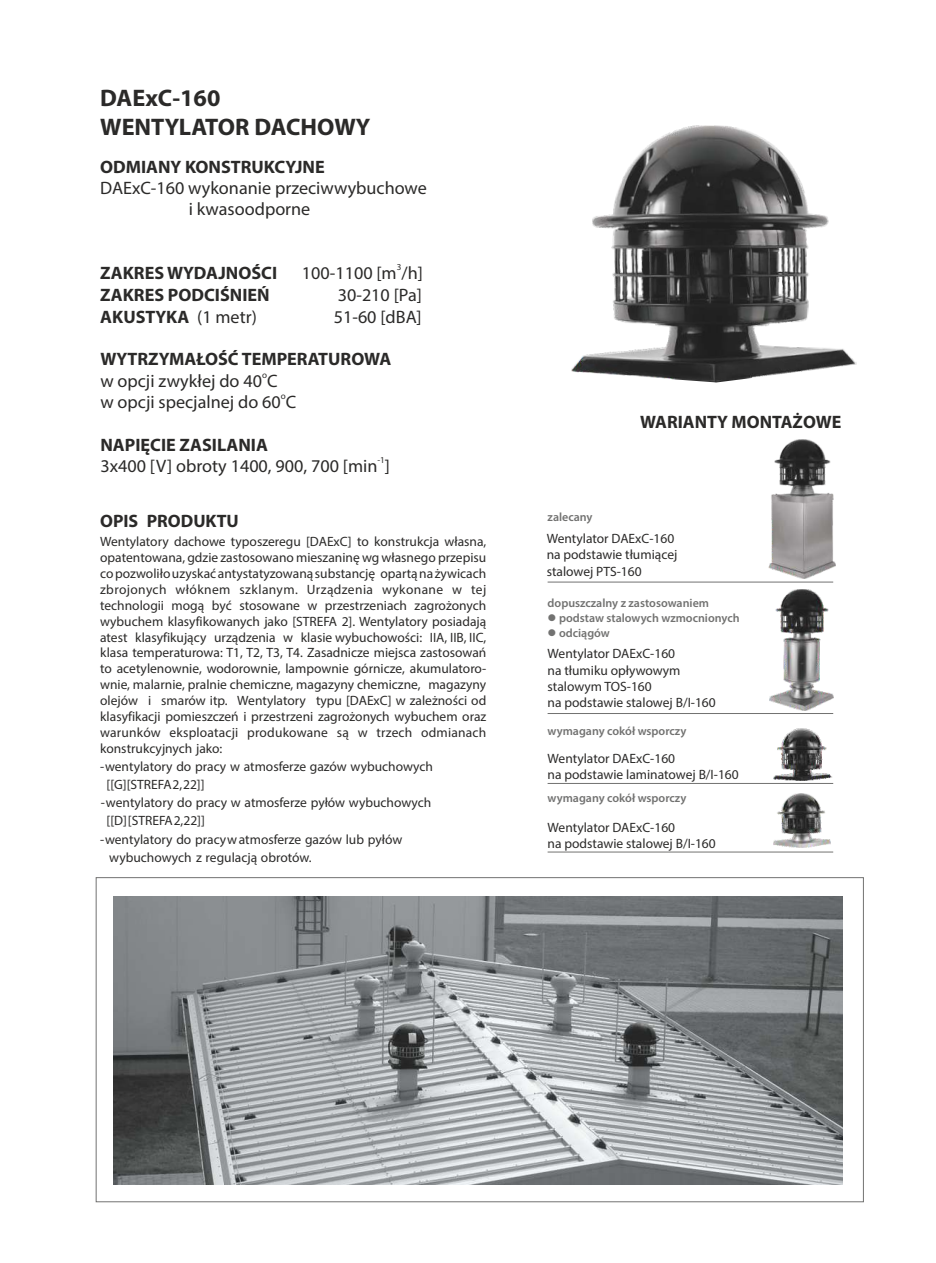
<style>
.page{position:relative;width:936px;height:1263px;background:#fff}
.page>*{position:absolute;margin:0;border:0;box-sizing:border-box;transform-origin:0 0}
.t1{font:700 24px/29.1px "Myriad Pro";color:#2b2a29}
.t2{font:18px/21.1px "Myriad Pro";color:#2b2a29}
.t3{font:700 18px "Myriad Pro";color:#2b2a29}
.t4{font:13.5px/15.9px "Myriad Pro";color:#2b2a29}
.t5{font:600 12px "Myriad Pro";color:#727271}
.t6{font:9px "Myriad Pro";color:#2b2a29}
.s1{font-weight:400}
</style>
<div class="page">
<img style="left:571px;top:125px;width:286px;height:257px">
<img style="left:768px;top:439px;width:67px;height:139px">
<img style="left:769px;top:589px;width:64px;height:121px">
<img style="left:773px;top:729px;width:59px;height:52px">
<img style="left:773px;top:793px;width:57px;height:55px">
<hr style="left:547px;top:582px;width:286px;height:1px;background:#727271">
<hr style="left:547px;top:713px;width:286px;height:1px;background:#727271">
<hr style="left:547px;top:783px;width:286px;height:1px;background:#727271">
<hr style="left:547px;top:852px;width:286px;height:1px;background:#727271">
<img style="left:114px;top:896px;width:728px;height:288px">
<h1 class="t1" style="left:100px;top:86px;width:272px">DAExC-160<br>WENTYLATOR DACHOWY</h1>
<h2 class="t3" style="left:100px;top:159px;width:226px">ODMIANY KONSTRUKCYJNE</h2>
<h2 class="t2" style="left:189px;top:179px;width:240px;text-indent:-88px">DAExC-160 wykonanie przeciwwybuchowe i kwasoodporne</h2>
<h2 class="t3" style="left:100px;top:265px;width:178px">ZAKRES WYDAJNOŚCI</h2>
<h2 class="t2" style="left:302px;top:264px;width:122px">100-1100 [m /h]</h2>
<h2 class="t3" style="left:100px;top:287px;width:171px">ZAKRES PODCIŚNIEŃ</h2>
<h2 class="t2" style="left:338px;top:286px;width:86px">30-210 [Pa]</h2>
<h2 class="t3" style="left:100px;top:309px;width:158px">AKUSTYKA <span class="s1">(1 metr)</span></h2>
<h2 class="t2" style="left:334px;top:307px;width:89px">51-60 [dBA]</h2>
<h2 class="t3" style="left:100px;top:352px;width:292px">WYTRZYMAŁOŚĆ TEMPERATUROWA</h2>
<p class="t6" style="left:262px;top:371px;width:6px">o</p>
<p class="t6" style="left:397px;top:263px;width:6px">3</p>
<h2 class="t2" style="left:100px;top:371px;width:179px">w opcji zwykłej do 40 C</h2>
<p class="t6" style="left:281px;top:392px;width:6px">o</p>
<h2 class="t2" style="left:100px;top:393px;width:197px">w opcji specjalnej do 60 C</h2>
<h2 class="t3" style="left:100px;top:437px;width:169px">NAPIĘCIE ZASILANIA</h2>
<p class="t6" style="left:377px;top:456px;width:9px">-1</p>
<h2 class="t2" style="left:100px;top:457px;width:291px">3x400 [V] obroty 1400, 900, 700 [min ]</h2>
<h2 class="t3" style="left:100px;top:513px;width:140px">OPIS PRODUKTU</h2>
<p class="t4" style="left:100px;top:535px;width:388px;text-align:justify">Wentylatory dachowe typoszeregu [DAExC] to konstrukcja własna, opatentowana, gdzie zastosowano mieszaninę wg własnego przepisu co pozwoliło uzyskać antystatyzowaną substancję opartą na żywicach zbrojonych włóknem szklanym. Urządzenia wykonane w tej technologii mogą być stosowane w przestrzeniach zagrożonych wybuchem klasyfikowanych jako [STREFA 2]. Wentylatory posiadają atest klasyfikujący urządzenia w klasie wybuchowości: IIA, IIB, IIC, klasa temperaturowa: T1, T2, T3, T4. Zasadnicze miejsca zastosowań to acetylenownie, wodorownie, lampownie górnicze, akumulatoro&shy;wnie, malarnie, pralnie chemiczne, magazyny chemiczne, magazyny olejów i smarów itp. Wentylatory typu [DAExC] w zależności od klasyfikacji pomieszczeń i przestrzeni zagrożonych wybuchem oraz warunków eksploatacji produkowane są w trzech odmianach konstrukcyjnych jako:</p>
<p class="t4" style="left:107px;top:758px;width:328px;line-height:18.3px;text-indent:-7px">- wentylatory do pracy w atmosferze gazów wybuchowych [[G][STREFA 2, 22]]</p>
<p class="t4" style="left:107px;top:795px;width:326px;line-height:18.3px;text-indent:-6px">- wentylatory do pracy w atmosferze pyłów wybuchowych [[D] [STREFA 2,22]]</p>
<p class="t4" style="left:109px;top:831px;width:294px;line-height:18.3px;text-indent:-9px">- wentylatory do pracy w atmosferze gazów lub pyłów wybuchowych z regulacją obrotów.</p>
<p class="t5" style="left:547px;top:512px;width:46px">zalecany</p>
<h2 class="t3" style="left:640px;top:414px;width:203px">WARIANTY MONTAŻOWE</h2>
<p class="t4" style="left:546px;top:532px;width:132px">Wentylator DAExC-160 na podstawie tłumiącej stalowej PTS-160</p>
<p class="t5" style="left:547px;top:598px;width:163px">dopuszczalny z zastosowaniem</p>
<p class="t5" style="left:547px;top:613px;width:193px">● podstaw stalowych wzmocnionych</p>
<p class="t5" style="left:547px;top:628px;width:64px">● odciągów</p>
<p class="t4" style="left:547px;top:647px;width:170px">Wentylator DAExC-160<br>na tłumiku opływowym stalowym TOS-160<br>na podstawie stalowej B/I-160</p>
<p class="t5" style="left:547px;top:725px;width:140px">wymagany cokół wsporczy</p>
<p class="t4" style="left:547px;top:751px;width:193px">Wentylator DAExC-160<br>na podstawie laminatowej B/I-160</p>
<p class="t4" style="left:547px;top:820px;width:170px">Wentylator DAExC-160<br>na podstawie stalowej B/I-160</p>
<p class="t5" style="left:547px;top:793px;width:140px">wymagany cokół wsporczy</p>
</div>
